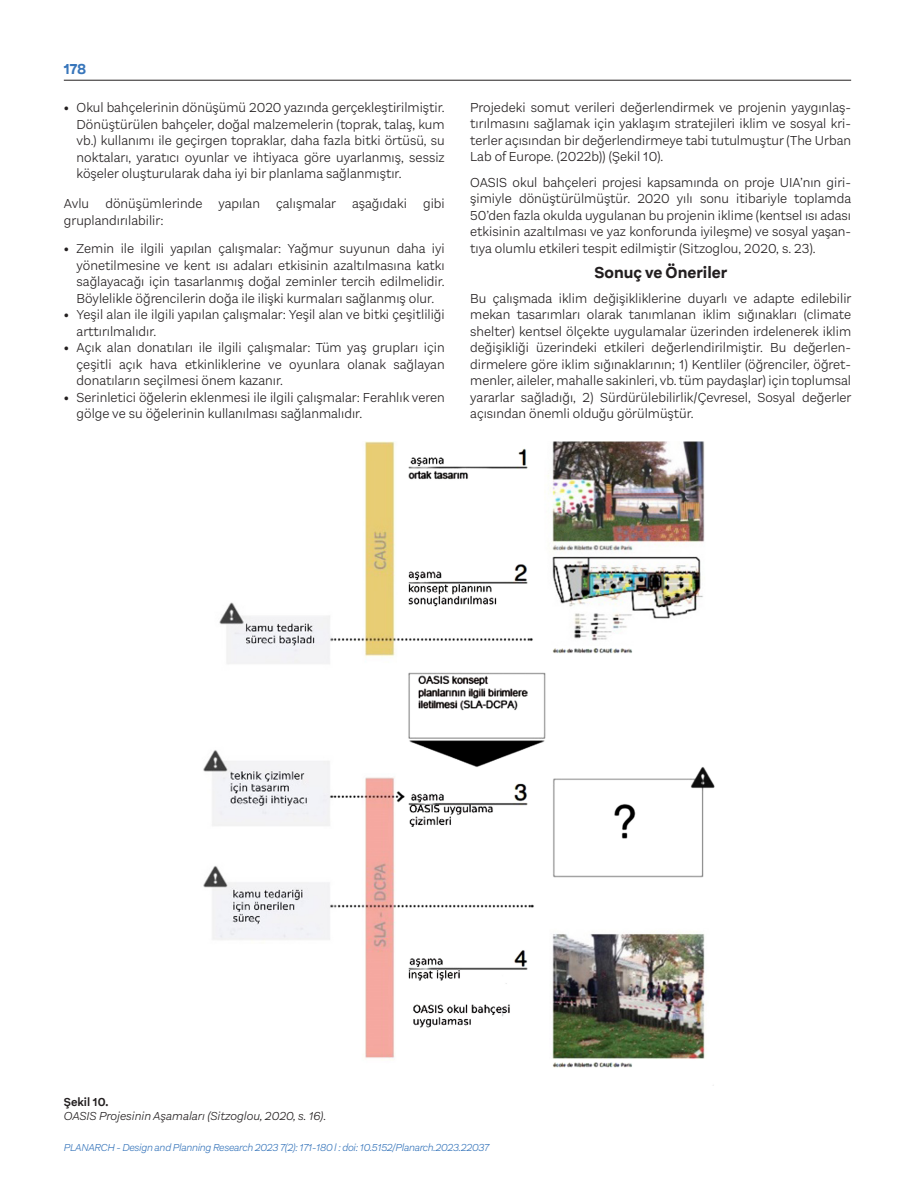
<style>
.page{position:relative;width:915px;height:1191px;background:#fff}
.page>*{position:absolute;margin:0;border:0;box-sizing:border-box;transform-origin:0 0}
.t1{font:700 16.5px "Aestetico";color:#231f20}
.t2{font:700 15px "Aestetico";color:#3876bb}
.t3{font:300 13.5px/16.5px "Aestetico";color:#231f20;text-align:justify}
.t4{font:italic 300 12px "Aestetico";color:#231f20}
.t5{font:600 12px "Aestetico";color:#231f20}
.t6{font:italic 300 10.5px "Aestetico";letter-spacing:-.025em;color:#3876bb}
.s1{font-weight:700}
</style>
<div class="page">
<hr style="left:64px;top:80px;width:786px;height:1px;background:#231f20">
<img style="left:203px;top:441px;width:511px;height:627px">
<p class="t2" style="left:64px;top:60px;width:24px">178</p>
<p class="t3" style="left:77px;top:99px;width:369px;text-indent:-13px"><span class="s1">•</span> Okul bahçelerinin dönüşümü 2020 yazında gerçekleştirilmiştir.<br>Dönüştürülen bahçeler, doğal malzemelerin (toprak, talaş, kum vb.) kullanımı ile geçirgen topraklar, daha fazla bitki örtüsü, su noktaları, yaratıcı oyunlar ve ihtiyaca göre uyarlanmış, sessiz köşeler oluşturularak daha iyi bir planlama sağlanmıştır.</p>
<p class="t3" style="left:64px;top:195px;width:382px">Avlu dönüşümlerinde yapılan çalışmalar aşağıdaki gibi gruplandırılabilir:</p>
<p class="t3" style="left:77px;top:240px;width:369px;text-indent:-13px"><span class="s1">•</span> Zemin ile ilgili yapılan çalışmalar: Yağmur suyunun daha iyi yönetilmesine ve kent ısı adaları etkisinin azaltılmasına katkı sağlayacağı için tasarlanmış doğal zeminler tercih edilmelidir.<br>Böylelikle öğrencilerin doğa ile ilişki kurmaları sağlanmış olur.</p>
<p class="t3" style="left:77px;top:306px;width:369px;text-indent:-13px"><span class="s1">•</span> Yeşil alan ile ilgili yapılan çalışmalar: Yeşil alan ve bitki çeşitliliği arttırılmalıdır.</p>
<p class="t3" style="left:77px;top:339px;width:369px;text-indent:-13px"><span class="s1">•</span> Açık alan donatıları ile ilgili çalışmalar: Tüm yaş grupları için çeşitli açık hava etkinliklerine ve oyunlara olanak sağlayan donatıların seçilmesi önem kazanır.</p>
<p class="t3" style="left:77px;top:389px;width:369px;text-indent:-13px"><span class="s1">•</span> Serinletici öğelerin eklenmesi ile ilgili çalışmalar: Ferahlık veren gölge ve su öğelerinin kullanılması sağlanmalıdır.</p>
<p class="t3" style="left:470px;top:99px;width:382px">Projedeki somut verileri değerlendirmek ve projenin yaygınlaş&shy;tırılmasını sağlamak için yaklaşım stratejileri iklim ve sosyal kri&shy;terler açısından bir değerlendirmeye tabi tutulmuştur (The Urban Lab of Europe. (2022b)) (Şekil 10).</p>
<p class="t3" style="left:470px;top:174px;width:382px">OASIS okul bahçeleri projesi kapsamında on proje UIA’nın giri&shy;şimiyle dönüştürülmüştür. 2020 yılı sonu itibariyle toplamda 50’den fazla okulda uygulanan bu projenin iklime (kentsel ısı adası etkisinin azaltılması ve yaz konforunda iyileşme) ve sosyal yaşan&shy;tıya olumlu etkileri tespit edilmiştir (Sitzoglou, 2020, s. 23).</p>
<p class="t1" style="left:594px;top:262px;width:134px">Sonuç ve Öneriler</p>
<p class="t3" style="left:470px;top:290px;width:382px">Bu çalışmada iklim değişikliklerine duyarlı ve adapte edilebilir mekan tasarımları olarak tanımlanan iklim sığınakları (climate shelter) kentsel ölçekte uygulamalar üzerinden irdelenerek iklim değişikliği üzerindeki etkileri değerlendirilmiştir. Bu değerlen&shy;dirmelere göre iklim sığınaklarının; 1) Kentliler (öğrenciler, öğret&shy;menler, aileler, mahalle sakinleri, vb. tüm paydaşlar) için toplumsal yararlar sağladığı, 2) Sürdürülebilirlik/Çevresel, Sosyal değerler açısından önemli olduğu görülmüştür.</p>
<p class="t5" style="left:64px;top:1095px;width:46px">Şekil 10.</p>
<p class="t4" style="left:64px;top:1109px;width:264px">OASIS Projesinin Aşamaları (Sitzoglou, 2020, s. 16).</p>
<p class="t6" style="left:64px;top:1141px;width:426px">PLANARCH - Design and Planning Research 2023 7(2): 171-180 l : doi: 10.5152/Planarch.2023.22037</p>
</div>
